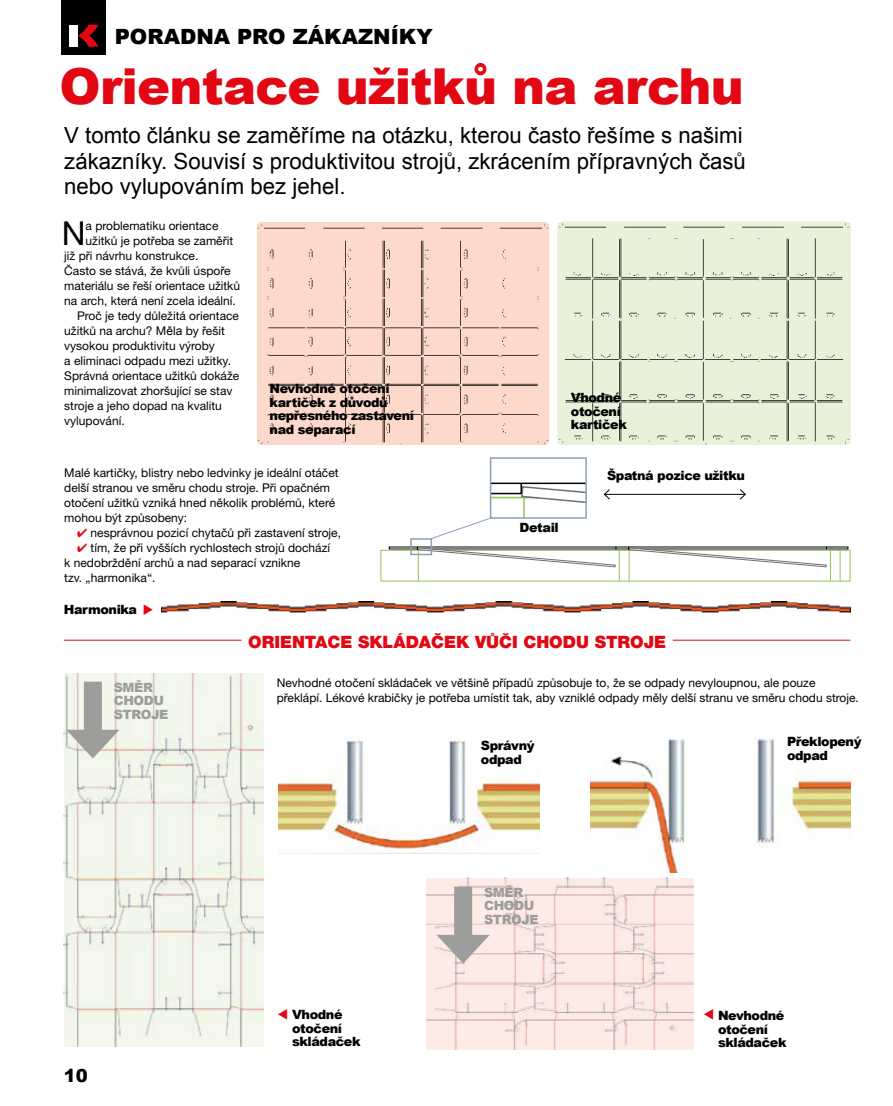
<style>
.page{position:relative;width:893px;height:1106px;background:#fff}
.page>*{position:absolute;margin:0;border:0;box-sizing:border-box;transform-origin:0 0}
.t1{font:900 49.5px "Arial";letter-spacing:-.015em;color:#e30613}
.t2{font:33px "Helvetica Neue OT";color:#000}
.t3{font:22.2px/25.7px "Arial";color:#000}
.t4{font:900 21px "Arial";color:#000}
.t5{font:900 18px "Arial";color:#000}
.t6{font:900 17.1px "Helvetica Neue OT";color:#e30613}
.t7{font:900 12.75px/13.5px "Arial";letter-spacing:-.03em;color:#000}
.t8{font:900 12.75px/13.5px "Arial";letter-spacing:-.03em;color:#9d9d9c}
.t9{font:12px/15px "Helvetica Neue OT";color:#000}
.s1{font-family:"Arial"}
.s2{color:#e30613}
</style>
<div class="page">
<div style="left:61px;top:0;width:44px;height:54px;background:#000"></div>
<svg style="left:88px;top:24px;width:11px;height:23px"></svg>
<div style="left:69px;top:25px;width:9px;height:22px;background:#fff"></div>
<svg style="left:78px;top:25px;width:20px;height:22px"></svg>
<img style="left:257px;top:222px;width:292px;height:223px">
<img style="left:558px;top:222px;width:292px;height:223px">
<hr style="left:64px;top:640px;width:178px;height:1px;background:#e30613">
<hr style="left:673px;top:640px;width:177px;height:1px;background:#e30613">
<img style="left:64px;top:673px;width:200px;height:373px">
<img style="left:427px;top:877px;width:267px;height:172px">
<img style="left:278px;top:737px;width:262px;height:116px">
<img style="left:591px;top:737px;width:259px;height:135px">
<hr style="left:604px;top:494px;width:141px;height:1px;background:#000">
<svg style="left:603px;top:489px;width:8px;height:11px"></svg>
<svg style="left:739px;top:489px;width:7px;height:11px"></svg>
<div style="left:84px;top:681px;width:18px;height:59px;background:#9d9d9c"></div>
<svg style="left:66px;top:729px;width:54px;height:29px;background:#c3c3bc"></svg>
<div style="left:454px;top:886px;width:18px;height:59px;background:#9d9d9c"></div>
<svg style="left:436px;top:934px;width:54px;height:29px;background:#cbc2be"></svg>
<img style="left:162px;top:601px;width:688px;height:12px">
<hr style="left:418px;top:550px;width:1px;height:31px;background:#94c356">
<hr style="left:619px;top:550px;width:1px;height:31px;background:#94c356">
<hr style="left:629px;top:550px;width:1px;height:31px;background:#94c356">
<hr style="left:830px;top:550px;width:1px;height:31px;background:#94c356">
<hr style="left:840px;top:550px;width:1px;height:31px;background:#94c356">
<svg style="left:417px;top:546px;width:199px;height:21px"></svg>
<svg style="left:628px;top:546px;width:199px;height:21px"></svg>
<hr style="left:490px;top:482px;width:96px;height:2px;background:#000">
<hr style="left:490px;top:493px;width:96px;height:1px;background:#000">
<hr style="left:490px;top:497px;width:96px;height:1px;background:#94c356">
<hr style="left:523px;top:497px;width:2px;height:21px;background:#94c356">
<svg style="left:520px;top:484px;width:64px;height:20px"></svg>
<div style="left:410px;top:538px;width:22px;height:17px;border:2px solid #8a9fba"></div>
<div style="left:490px;top:457px;width:97px;height:62px;border:2px solid #8a9fba"></div>
<svg style="left:430px;top:517px;width:62px;height:22px"></svg>
<h3 class="t4" style="left:115px;top:21px;width:319px">PORADNA PRO ZÁKAZNÍKY</h3>
<h1 class="t1" style="left:60px;top:50px;width:686px">Orientace užitků na archu</h1>
<h3 class="t3" style="left:64px;top:122px;width:683px">V tomto článku se zaměříme na otázku, kterou často řešíme s našimi zákazníky. Souvisí s produktivitou strojů, zkrácením přípravných časů nebo vylupováním bez jehel.</h3>
<h2 class="t2" style="left:62px;top:215px;width:25px">N</h2>
<p class="t9" style="left:86px;top:219px;width:134px">a problematiku orientace</p>
<p class="t9" style="left:86px;top:234px;width:149px">užitků je potřeba se zaměřit</p>
<p class="t9" style="left:64px;top:249px;width:136px">již při návrhu konstrukce.</p>
<p class="t9" style="left:64px;top:264px;width:168px">Často se stává, že kvůli úspoře</p>
<p class="t9" style="left:64px;top:279px;width:177px">materiálu se řeší orientace užitků</p>
<p class="t9" style="left:64px;top:294px;width:173px">na arch, která není zcela ideální.</p>
<p class="t9" style="left:77px;top:309px;width:163px">Proč je tedy důležitá orientace</p>
<p class="t9" style="left:64px;top:324px;width:162px">užitků na archu? M<span class="s1">ěla</span> by řešit</p>
<p class="t9" style="left:64px;top:339px;width:152px">vysokou produktivitu výroby</p>
<p class="t9" style="left:64px;top:354px;width:168px">a eliminaci odpadu mezi užitky.</p>
<p class="t9" style="left:64px;top:369px;width:176px">Správná orientace užitků dokáže</p>
<p class="t9" style="left:64px;top:384px;width:170px">minimalizovat zhoršující se stav</p>
<p class="t9" style="left:64px;top:399px;width:159px">stroje a jeho dopad na kvalitu</p>
<p class="t9" style="left:64px;top:414px;width:62px">vylupování.</p>
<p class="t7" style="left:270px;top:381px;width:146px">Nevhodné otočení kartiček z důvodů nepřesného zastavení nad separací</p>
<p class="t9" style="left:64px;top:465px;width:276px">Malé kartičky, blistry nebo ledvinky je ideální otáčet delší stranou ve směru chodu stroje. Při opačném otočení užitků vzniká hned několik problémů, které mohou být způsobeny:</p>
<p class="t9" style="left:77px;top:525px;width:265px"><span class="s2">✔</span> nesprávnou pozicí chytačů při zastavení stroje,</p>
<p class="t9" style="left:64px;top:540px;width:267px;text-indent:13px"><span class="s2">✔</span> tím, že při vyšších rychlostech strojů dochází k nedobrždění archů a nad separací vznikne<br>tzv. „harmonika“.</p>
<p class="t7" style="left:64px;top:602px;width:75px">Harmonika</p>
<p class="t7" style="left:571px;top:390px;width:58px">Vhodné otočení kartiček</p>
<p class="t7" style="left:607px;top:468px;width:139px">Špatná pozice užitku</p>
<p class="t7" style="left:520px;top:520px;width:41px">Detail</p>
<p class="t8" style="left:114px;top:680px;width:56px">SMĚR<br>CHODU<br>STROJE</p>
<h3 class="t5" style="left:64px;top:1062px;width:26px">10</h3>
<h3 class="t6" style="left:248px;top:632px;width:419px">ORIENTACE SKLÁDAČEK VŮČI CHODU STROJE</h3>
<p class="t9" style="left:277px;top:675px;width:584px">Nevhodné otočení skládaček ve většině případů způsobuje to, že se odpady nevyloupnou, ale pouze překlápí. Lékové krabičky je potřeba umístit tak, aby vzniklé odpady měly delší stranu ve směru chodu stroje.</p>
<p class="t7" style="left:787px;top:734px;width:76px">Překlopený odpad</p>
<p class="t7" style="left:481px;top:738px;width:55px">Správný odpad</p>
<p class="t7" style="left:292px;top:1007px;width:70px">Vhodné otočení skládaček</p>
<p class="t8" style="left:484px;top:885px;width:56px">SMĚR<br>CHODU<br>STROJE</p>
<p class="t7" style="left:718px;top:1008px;width:70px">Nevhodné otočení skládaček</p>
</div>
